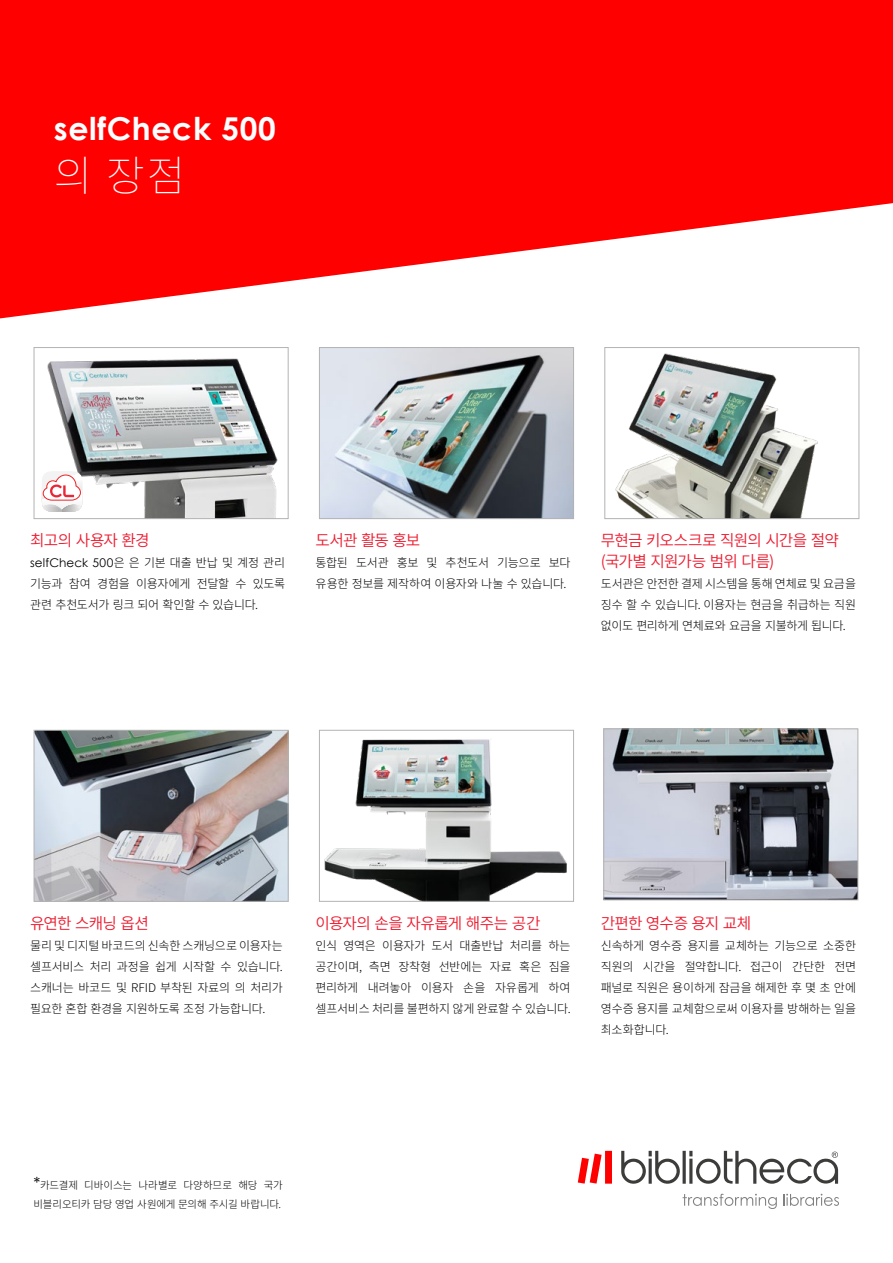
<style>
.page{position:relative;width:893px;height:1263px;background:#fff}
.page>*{position:absolute;margin:0;border:0;box-sizing:border-box;transform-origin:0 0}
.t1{font:200 42px "Source Han Sans K";color:#fff}
.t2{font:700 31.5px "Century Gothic";letter-spacing:.02em;color:#fff}
.t3{font:15.75px/21px "Source Han Sans K";letter-spacing:-.055em;color:#ed1b2f}
.t4{font:15.75px "Source Han Sans K";letter-spacing:-.035em;color:#ed1b2f}
.t5{font:300 12px/21px "Source Han Sans K";letter-spacing:-.025em;color:#000;text-align:justify}
.t6{font:300 10.5px/19.5px "Source Han Sans K";letter-spacing:-.02em;color:#000}
.s1{font-family:"Century Gothic";font-weight:400}
.s2{font-family:"Century Gothic";font-weight:400;font-size:16.5px}
</style>
<div class="page">
<svg style="left:683px;top:1194px;width:94px;height:15px"></svg>
<svg style="left:783px;top:1194px;width:56px;height:12px"></svg>
<svg style="left:621px;top:1151px;width:59px;height:33px"></svg>
<hr style="left:683px;top:1151px;width:3px;height:33px;background:#3c3c3b">
<svg style="left:689px;top:1151px;width:149px;height:33px"></svg>
<svg style="left:578px;top:1151px;width:34px;height:33px"></svg>
<svg style="left:0;top:0;width:893px;height:318px;fill:#f00"></svg>
<img style="left:321px;top:349px;width:251px;height:168px">
<div style="left:319px;top:347px;width:255px;height:172px;border:1px solid #b3b3b3"></div>
<img style="left:615px;top:353px;width:203px;height:164px">
<div style="left:604px;top:347px;width:255px;height:172px;border:1px solid #b3b3b3"></div>
<img style="left:36px;top:732px;width:251px;height:168px">
<div style="left:34px;top:730px;width:255px;height:172px;border:1px solid #b3b3b3"></div>
<img style="left:605px;top:730px;width:251px;height:168px">
<div style="left:603px;top:728px;width:255px;height:172px;border:1px solid #b3b3b3"></div>
<img style="left:324px;top:739px;width:243px;height:161px">
<div style="left:319px;top:730px;width:255px;height:172px;border:1px solid #b3b3b3"></div>
<img style="left:41px;top:358px;width:237px;height:159px">
<div style="left:34px;top:347px;width:255px;height:172px;border:1px solid #b3b3b3"></div>
<svg style="left:42px;top:471px;width:40px;height:41px"></svg>
<h2 class="t2" style="left:54px;top:109px;width:223px">selfCheck 500</h2>
<h1 class="t1" style="left:54px;top:152px;width:133px">의 장점</h1>
<h3 class="t3" style="left:30px;top:530px;width:121px">최고의 사용자 환경</h3>
<p class="t5" style="left:30px;top:553px;width:257px"><span class="s1">selfCheck 500</span>은 은 기본 대출 반납 및 계정 관리 기능과 참여 경험을 이용자에게 전달할 수 있도록 관련 추천도서가 링크 되어 확인할 수 있습니다.</p>
<h3 class="t3" style="left:316px;top:530px;width:106px">도서관 활동 홍보</h3>
<p class="t5" style="left:316px;top:553px;width:257px">통합된 도서관 홍보 및 추천도서 기능으로 보다 유용한 정보를 제작하여 이용자와 나눌 수 있습니다.</p>
<h3 class="t3" style="left:601px;top:530px;width:239px">무현금 키오스크로 직원의 시간을 절약 (국가별 지원가능 범위 다름)</h3>
<p class="t5" style="left:601px;top:574px;width:257px">도서관은 안전한 결제 시스템을 통해 연체료 및 요금을 징수 할 수 있습니다. 이용자는 현금을 취급하는 직원 없이도 편리하게 연체료와 요금을 지불하게 됩니다.</p>
<h3 class="t3" style="left:30px;top:913px;width:120px">유연한 스캐닝 옵션</h3>
<p class="t5" style="left:30px;top:935px;width:254px">물리 및 디지털 바코드의 신속한 스캐닝으로 이용자는 셀프서비스 처리 과정을 쉽게 시작할 수 있습니다. 스캐너는 바코드 및 RFID 부착된 자료의 의 처리가 필요한 혼합 환경을 지원하도록 조정 가능합니다.</p>
<h3 class="t4" style="left:316px;top:914px;width:226px">이용자의 손을 자유롭게 해주는 공간</h3>
<p class="t5" style="left:316px;top:935px;width:257px">인식 영역은 이용자가 도서 대출반납 처리를 하는 공간이며, 측면 장착형 선반에는 자료 혹은 짐을 편리하게 내려놓아 이용자 손을 자유롭게 하여 셀프서비스 처리를 불편하지 않게 완료할 수 있습니다.</p>
<h3 class="t3" style="left:601px;top:913px;width:152px">간편한 영수증 용지 교체</h3>
<p class="t5" style="left:601px;top:935px;width:257px">신속하게 영수증 용지를 교체하는 기능으로 소중한 직원의 시간을 절약합니다. 접근이 간단한 전면 패널로 직원은 용이하게 잠금을 해제한 후 몇 초 안에 영수증 용지를 교체함으로써 이용자를 방해하는 일을 최소화합니다.</p>
<p class="t6" style="left:34px;top:1175px;width:251px"><span class="s2">*</span>카드결제 디바이스는 나라별로 다양하므로 해당 국가 비블리오티카 담당 영업 사원에게 문의해 주시길 바랍니다.</p>
</div>
